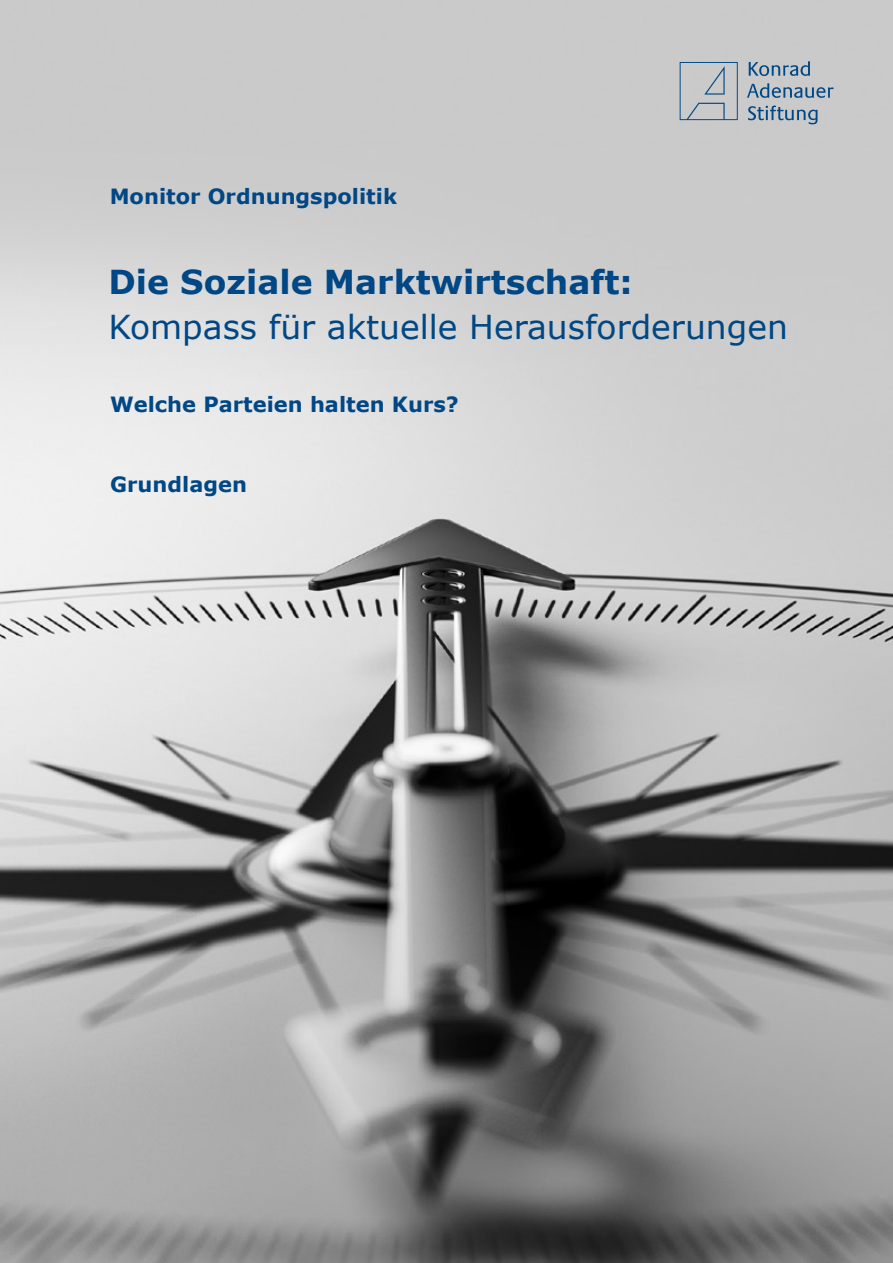
<style>
.page{position:relative;width:893px;height:1263px;background:#fff}
.page>*{position:absolute;margin:0;border:0;box-sizing:border-box;transform-origin:0 0}
.t1{font:33px "Verdana";color:#004785}
.t2{font:700 33px "Verdana";color:#004785}
.t3{font:700 21px "Verdana";color:#004785}
</style>
<div class="page">
<img style="left:0;top:0;width:893px;height:1263px">
<svg style="left:680px;top:62px;width:58px;height:58px;background:#b4bbc2"></svg>
<svg style="left:749px;top:61px;width:61px;height:15px"></svg>
<svg style="left:747px;top:83px;width:86px;height:15px"></svg>
<svg style="left:748px;top:106px;width:69px;height:18px"></svg>
<p class="t3" style="left:110px;top:182px;width:289px">Monitor Ordnungspolitik</p>
<h1 class="t2" style="left:108px;top:259px;width:526px">Die Soziale Marktwirtschaft:</h1>
<h1 class="t1" style="left:108px;top:305px;width:681px">Kompass für aktuelle Herausforderungen</h1>
<p class="t3" style="left:110px;top:389px;width:350px">Welche Parteien halten Kurs?</p>
<p class="t3" style="left:110px;top:470px;width:138px">Grundlagen</p>
</div>
